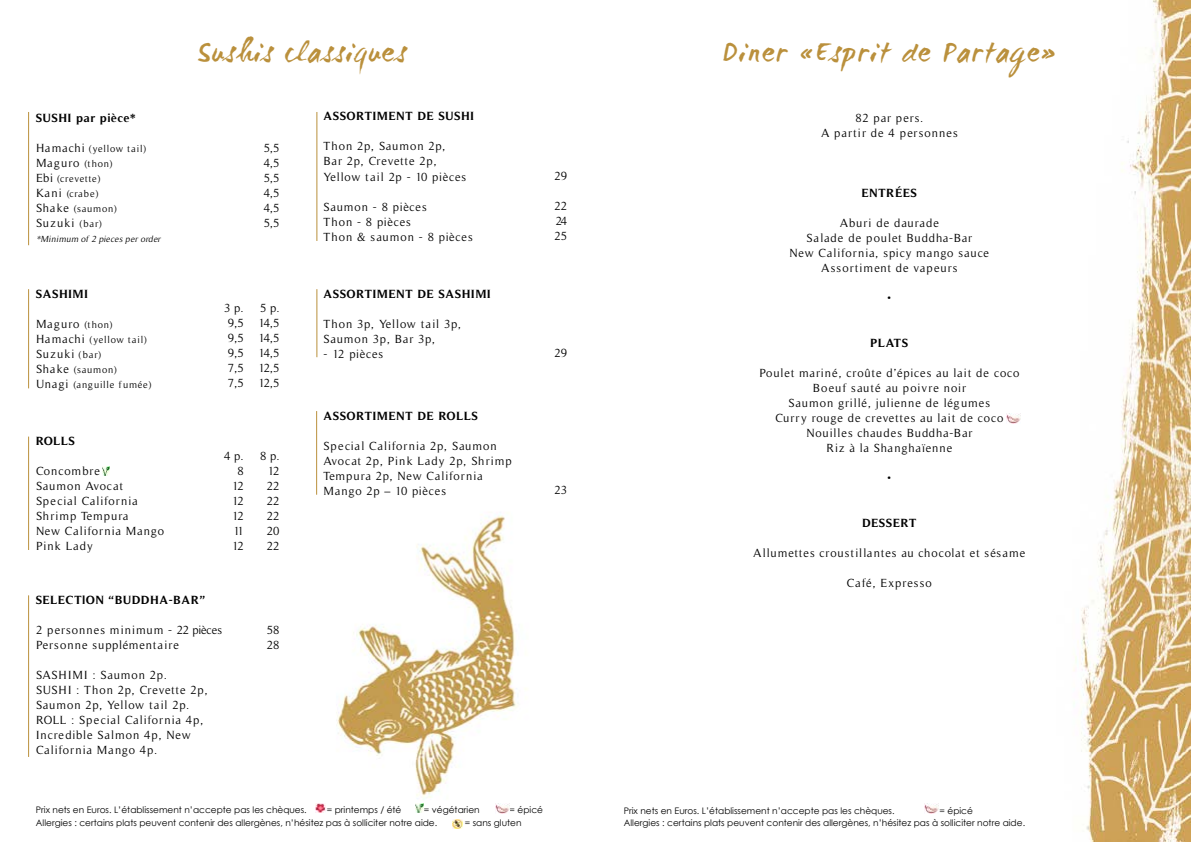
<style>
.page{position:relative;width:1191px;height:842px;background:#fff}
.page>*{position:absolute;margin:0;border:0;box-sizing:border-box;transform-origin:0 0}
.t1{font:30px "WC Mano Negra Bta";letter-spacing:.05em;color:#ba903c}
.t2{font:12px/15px "Timeless";letter-spacing:.075em;color:#000}
.t3{font:12px/15px "Timeless";letter-spacing:.05em;color:#000}
.t4{font:700 12px "Timeless";letter-spacing:.05em;color:#000}
.t5{font:10px/15px "Timeless";letter-spacing:.08em;color:#000}
.t6{font:9px/12.5px "Century Gothic";color:#000}
.t7{font:italic 9px "Timeless";color:#000}
.s1{font-size:12px}
.s2{font-size:10px}
</style>
<div class="page">
<img style="left:28px;top:0;width:1163px;height:842px">
<svg style="left:316px;top:803px;width:9px;height:10px"></svg>
<svg style="left:416px;top:803px;width:7px;height:10px"></svg>
<img style="left:495px;top:804px;width:14px;height:9px">
<svg style="left:453px;top:819px;width:9px;height:9px"></svg>
<img style="left:924px;top:804px;width:14px;height:9px">
<svg style="left:102px;top:467px;width:8px;height:9px"></svg>
<img style="left:1006px;top:414px;width:14px;height:9px">
<hr style="left:28px;top:112px;width:1px;height:133px;background:#ba903c">
<hr style="left:28px;top:289px;width:1px;height:99px;background:#ba903c">
<hr style="left:28px;top:437px;width:1px;height:113px;background:#ba903c">
<hr style="left:28px;top:595px;width:1px;height:162px;background:#ba903c">
<hr style="left:317px;top:112px;width:1px;height:129px;background:#ba903c">
<hr style="left:317px;top:289px;width:1px;height:68px;background:#ba903c">
<hr style="left:316px;top:411px;width:1px;height:84px;background:#ba903c">
<p class="t4" style="left:36px;top:111px;width:101px">SUSHI par pièce*</p>
<p class="t5" style="left:36px;top:142px;width:112px"><span class="s1">Hamachi</span> (yellow tail)</p>
<p class="t2" style="left:36px;top:156px;width:78px">Maguro <span class="s2">(thon)</span></p>
<p class="t5" style="left:36px;top:172px;width:82px"><span class="s1">Ebi</span> (crevette)<br><span class="s1">Kani</span> (crabe)<br><span class="s1">Shake</span> (saumon)</p>
<p class="t2" style="left:36px;top:216px;width:67px">Suzuki <span class="s2">(bar)</span></p>
<p class="t7" style="left:36px;top:234px;width:128px">*Minimum of 2 pieces per order</p>
<p class="t4" style="left:36px;top:286px;width:54px">SASHIMI</p>
<p class="t2" style="left:36px;top:316px;width:78px">Maguro <span class="s2">(thon)</span></p>
<p class="t5" style="left:36px;top:332px;width:112px"><span class="s1">Hamachi</span> (yellow tail)</p>
<p class="t2" style="left:36px;top:346px;width:67px">Suzuki <span class="s2">(bar)</span></p>
<p class="t5" style="left:36px;top:362px;width:117px"><span class="s1">Shake</span> (saumon)<br><span class="s1">Unagi</span> (anguille fumée)</p>
<p class="t4" style="left:36px;top:434px;width:41px">ROLLS</p>
<p class="t2" style="left:36px;top:464px;width:129px">Concombre<br>Saumon Avocat<br>Special California<br>Shrimp Tempura<br>New California Mango<br>Pink Lady</p>
<h1 class="t1" style="left:196px;top:33px;width:211px">Sushis classiques</h1>
<p class="t2" style="left:264px;top:141px;width:17px;text-align:justify">5,5<br>4,5<br>5,5<br>4,5<br>4,5<br>5,5</p>
<p class="t2" style="left:224px;top:301px;width:21px;text-align:justify">3 p.<br>9,5<br>9,5<br>9,5<br>7,5<br>7,5</p>
<p class="t2" style="left:258px;top:301px;width:23px;text-align:justify">5 p.<br>14,5<br>14,5<br>14,5<br>12,5<br>12,5</p>
<p class="t2" style="left:224px;top:448px;width:21px;text-align:right">4 p.<br>8<br>12<br>12<br>12<br>11<br>12</p>
<p class="t2" style="left:267px;top:448px;width:14px;text-align:justify;text-indent:-7px">8 p.<br>12<br>22<br>22<br>22<br>20<br>22</p>
<p class="t4" style="left:323px;top:109px;width:152px">ASSORTIMENT DE SUSHI</p>
<p class="t3" style="left:323px;top:139px;width:144px">Thon 2p, Saumon 2p,<br>Bar 2p, Crevette 2p,<br>Yellow tail 2p - 10 pièces</p>
<p class="t2" style="left:323px;top:199px;width:151px">Saumon - 8 pièces<br>Thon - 8 pièces<br>Thon &amp; saumon - 8 pièces</p>
<p class="t4" style="left:323px;top:286px;width:169px">ASSORTIMENT DE SASHIMI</p>
<p class="t2" style="left:323px;top:316px;width:139px">Thon 3p, Yellow tail 3p,<br>Saumon 3p, Bar 3p,</p>
<p class="t3" style="left:323px;top:346px;width:61px">- 12 pièces</p>
<p class="t4" style="left:323px;top:408px;width:156px">ASSORTIMENT DE ROLLS</p>
<p class="t3" style="left:323px;top:438px;width:190px">Special California 2p, Saumon<br>Avocat 2p, Pink Lady 2p, Shrimp<br>Tempura 2p, New California<br>Mango 2p – 10 pièces</p>
<p class="t4" style="left:36px;top:593px;width:171px">SELECTlON “BUDDHA-BAR”</p>
<p class="t2" style="left:36px;top:622px;width:187px">2 personnes minimum - 22 pièces<br>Personne supplémentaire</p>
<p class="t2" style="left:36px;top:667px;width:173px">SASHIMI : Saumon 2p.<br>SUSHI : Thon 2p, Crevette 2p,<br>Saumon 2p, Yellow tail 2p.<br>ROLL : Special California 4p,<br>Incredible Salmon 4p, New<br>California Mango 4p.</p>
<p class="t2" style="left:267px;top:622px;width:14px">58<br>28</p>
<p class="t2" style="left:554px;top:169px;width:14px">29</p>
<p class="t2" style="left:554px;top:199px;width:14px;text-align:justify">22<br>24<br>25</p>
<p class="t2" style="left:554px;top:346px;width:14px">29</p>
<p class="t2" style="left:554px;top:483px;width:14px">23</p>
<p class="t6" style="left:36px;top:803px;width:272px">Prix nets en Euros. L’établissement n’accepte pas les chèques.</p>
<p class="t6" style="left:327px;top:803px;width:76px">= printemps / été</p>
<p class="t6" style="left:424px;top:803px;width:57px">= végétarien</p>
<p class="t6" style="left:509px;top:803px;width:35px">= épicé</p>
<p class="t6" style="left:36px;top:816px;width:403px">Allergies : certains plats peuvent contenir des allergènes, n’hésitez pas à solliciter notre aide.</p>
<p class="t6" style="left:465px;top:816px;width:58px">= sans gluten</p>
<h1 class="t1" style="left:723px;top:33px;width:335px">Diner «Esprit de Partage»</h1>
<p class="t2" style="left:821px;top:110px;width:138px;text-align:center">82 par pers.<br>A partir de 4 personnes</p>
<p class="t4" style="left:861px;top:186px;width:57px">ENTRÉES</p>
<p class="t2" style="left:789px;top:215px;width:201px;text-align:center">Aburi de daurade<br>Salade de poulet Buddha-Bar<br>New California, spicy mango sauce<br>Assortiment de vapeurs</p>
<p class="t2" style="left:887px;top:290px;width:6px">•</p>
<p class="t4" style="left:870px;top:336px;width:39px">PLATS</p>
<p class="t2" style="left:759px;top:365px;width:262px;text-align:center">Poulet mariné, croûte d’épices au lait de coco<br>Boeuf sauté au poivre noir<br>Saumon grillé, julienne de légumes<br>Curry rouge de crevettes au lait de coco<br>Nouilles chaudes Buddha-Bar<br>Riz à la Shanghaïenne</p>
<p class="t2" style="left:887px;top:470px;width:6px">•</p>
<p class="t4" style="left:862px;top:516px;width:56px">DESSERT</p>
<p class="t2" style="left:753px;top:545px;width:274px">Allumettes croustillantes au chocolat et sésame</p>
<p class="t2" style="left:847px;top:575px;width:86px">Café, Expresso</p>
<p class="t6" style="left:624px;top:804px;width:403px;text-indent:316px">= épicé<br>Allergies : certains plats peuvent contenir des allergènes, n’hésitez pas à solliciter notre aide.</p>
<p class="t6" style="left:624px;top:804px;width:272px">Prix nets en Euros. L’établissement n’accepte pas les chèques.</p>
</div>
